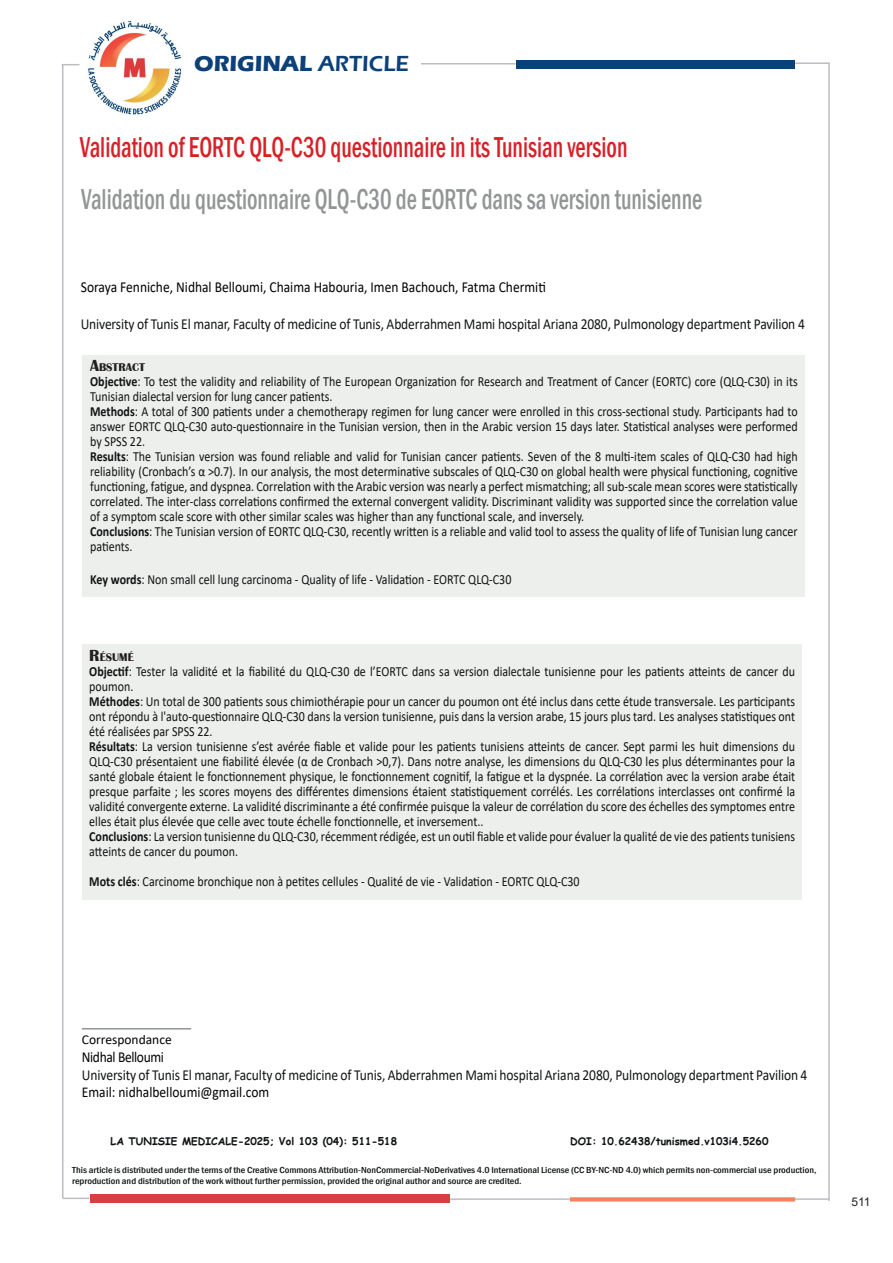
<style>
.page{position:relative;width:893px;height:1263px;background:#fff}
.page>*{position:absolute;margin:0;border:0;box-sizing:border-box;transform-origin:0 0}
.t1{font:500 condensed 29.55px "Franklin Gothic";color:#929595;scale:.77 1}
.t2{font:500 condensed 29.55px "Franklin Gothic";color:#d91f26;scale:.77 1}
.t3{font:700 22.5px "Eras ITC";color:#0c4078}
.t4{font:15.3px "Calibri";letter-spacing:-.01em;color:#111314;scale:.88 1}
.t5{font:15.3px "Calibri";color:#000;scale:.88 1}
.t6{font:15.3px "Calibri";letter-spacing:-.025em;color:#000;scale:.88 1}
.t7{font:15px "Calibri";color:#000;scale:.9 1}
.t8{font:13.95px/15px "Calibri";color:#111314;scale:.86 1}
.t9{font:13.5px "Calibri";color:#000}
.t10{font:12px "Arial";color:#231f20}
.t11{font:700 11.55px "Britannic";color:#231f20}
.t12{font:700 10.5px "Comic Sans MS";color:#111314}
.t13{font:500 condensed 9px/10.8px "Franklin Gothic";color:#111314;scale:1.13 1}
.s1{font-weight:600}
.s2{font-size:16.5px}
.s3{font-weight:700}
</style>
<div class="page">
<div style="left:82px;top:355px;width:723px;height:242px;background:#edefed"></div>
<div style="left:82px;top:644px;width:719px;height:255px;background:#edefed"></div>
<hr style="left:82px;top:1028px;width:109px;height:1px;background:#929595">
<div style="left:516px;top:60px;width:278px;height:8px;background:#0c4078"></div>
<svg style="left:62px;top:64px;width:18px;height:1px"></svg>
<hr style="left:62px;top:65px;width:1px;height:1133px;background:#bcbdc0">
<hr style="left:828px;top:64px;width:2px;height:1137px;background:#bcbdc0">
<hr style="left:795px;top:62px;width:35px;height:2px;background:#bcbdc0">
<hr style="left:421px;top:63px;width:95px;height:2px;background:#bcbdc0">
<div style="left:90px;top:1194px;width:359px;height:9px;background:#da3f3f"></div>
<hr style="left:794px;top:1198px;width:35px;height:2px;background:#bcbdc0">
<svg style="left:570px;top:1197px;width:225px;height:4px"></svg>
<hr style="left:450px;top:1198px;width:120px;height:2px;background:#bcbdc0">
<hr style="left:63px;top:1197px;width:26px;height:2px;background:#bcbdc0">
<img style="left:88px;top:20px;width:94px;height:96px">
<p class="t3" style="left:194px;top:51px;width:216px">ORIGINAL <span class="s1">ARTICLE</span></p>
<p class="t2" style="left:80px;top:127px;width:713px">Validation of EORTC QLQ-C30 questionnaire in its Tunisian version</p>
<p class="t1" style="left:81px;top:180px;width:808px">Validation du questionnaire QLQ-C30 de EORTC dans sa version tunisienne</p>
<p class="t5" style="left:81px;top:277px;width:530px">Soraya Fenniche, Nidhal Belloumi, Chaima Habouria, Imen Bachouch, Fatma Chermiti</p>
<p class="t4" style="left:81px;top:313px;width:824px">University of Tunis El manar, Faculty of medicine of Tunis, Abderrahmen Mami hospital Ariana 2080, Pulmonology department Pavilion 4</p>
<p class="t11" style="left:90px;top:361px;width:56px"><span class="s2">A</span>BSTRACT</p>
<p class="t8" style="left:90px;top:374px;width:824px"><span class="s3">Objective</span>: To test the validity and reliability of The European Organization for Research and Treatment of Cancer (EORTC) core (QLQ-C30) in its<br>Tunisian dialectal version for lung cancer patients.</p>
<p class="t8" style="left:90px;top:404px;width:824px;text-align:justify"><span class="s3">Methods</span>: A total of 300 patients under a chemotherapy regimen for lung cancer were enrolled in this cross-sectional study. Participants had to answer EORTC QLQ-C30 auto-questionnaire in the Tunisian version, then in the Arabic version 15 days later. Statistical analyses were performed by SPSS 22.</p>
<p class="t8" style="left:90px;top:449px;width:824px;text-align:justify"><span class="s3">Results</span>: The Tunisian version was found reliable and valid for Tunisian cancer patients. Seven of the 8 multi-item scales of QLQ-C30 had high reliability (Cronbach’s α &gt;0.7). In our analysis, the most determinative subscales of QLQ-C30 on global health were physical functioning, cognitive functioning, fatigue, and dyspnea. Correlation with the Arabic version was nearly a perfect mismatching; all sub-scale mean scores were statistically correlated. The inter-class correlations confirmed the external convergent validity. Discriminant validity was supported since the correlation value of a symptom scale score with other similar scales was higher than any functional scale, and inversely.</p>
<p class="t8" style="left:90px;top:524px;width:824px"><span class="s3">Conclusions</span>: The Tunisian version of EORTC QLQ-C30, recently written is a reliable and valid tool to assess the quality of life of Tunisian lung cancer patients.</p>
<p class="t8" style="left:90px;top:572px;width:491px"><span class="s3">Key words</span>: Non small cell lung carcinoma - Quality of life - Validation - EORTC QLQ-C30</p>
<p class="t11" style="left:89px;top:650px;width:46px"><span class="s2">R</span>ÉSUMÉ</p>
<p class="t8" style="left:89px;top:663px;width:822px"><span class="s3">Objectif</span>: Tester la validité et la fiabilité du QLQ-C30 de l’EORTC dans sa version dialectale tunisienne pour les patients atteints de cancer du poumon.</p>
<p class="t8" style="left:89px;top:693px;width:822px;text-align:justify"><span class="s3">Méthodes</span>: Un total de 300 patients sous chimiothérapie pour un cancer du poumon ont été inclus dans cette étude transversale. Les participants ont répondu à l'auto-questionnaire QLQ-C30 dans la version tunisienne, puis dans la version arabe, 15 jours plus tard. Les analyses statistiques ont été réalisées par SPSS 22.</p>
<p class="t8" style="left:89px;top:738px;width:822px;text-align:justify"><span class="s3">Résultats</span>: La version tunisienne s’est avérée fiable et valide pour les patients tunisiens atteints de cancer. Sept parmi les huit dimensions du QLQ-C30 présentaient une fiabilité élevée (α de Cronbach &gt;0,7). Dans notre analyse, les dimensions du QLQ-C30 les plus déterminantes pour la santé globale étaient le fonctionnement physique, le fonctionnement cognitif, la fatigue et la dyspnée. La corrélation avec la version arabe était presque parfaite ; les scores moyens des différentes dimensions étaient statistiquement corrélés. Les corrélations interclasses ont confirmé la validité convergente externe. La validité discriminante a été confirmée puisque la valeur de corrélation du score des échelles des symptomes entre elles était plus élevée que celle avec toute échelle fonctionnelle, et inversement..</p>
<p class="t8" style="left:89px;top:828px;width:822px"><span class="s3">Conclusions</span>: La version tunisienne du QLQ-C30, récemment rédigée, est un outil fiable et valide pour évaluer la qualité de vie des patients tunisiens atteints de cancer du poumon.</p>
<p class="t8" style="left:89px;top:873px;width:572px"><span class="s3">Mots clés</span>: Carcinome bronchique non à petites cellules - Qualité de vie - Validation - EORTC QLQ-C30</p>
<p class="t9" style="left:82px;top:1030px;width:91px">Correspondance</p>
<p class="t6" style="left:82px;top:1047px;width:95px">Nidhal Belloumi</p>
<p class="t4" style="left:82px;top:1065px;width:826px">University of Tunis El manar, Faculty of medicine of Tunis, Abderrahmen Mami hospital Ariana 2080, Pulmonology department Pavilion 4</p>
<p class="t7" style="left:82px;top:1081px;width:210px">Email: nidhalbelloumi@gmail.com</p>
<p class="t12" style="left:111px;top:1133px;width:288px">LA TUNISIE MEDICALE-2025; Vol 103 (04): 511-518</p>
<p class="t12" style="left:570px;top:1133px;width:200px">DOI: 10.62438/tunismed.v103i4.5260</p>
<p class="t13" style="left:72px;top:1164px;width:660px">This article is distributed under the terms of the Creative Commons Attribution-NonCommercial-NoDerivatives 4.0 International License (CC BY-NC-ND 4.0) which permits non-commercial use production, reproduction and distribution of the work without further permission, provided the original author and source are credited.</p>
<p class="t10" style="left:851px;top:1194px;width:21px">511</p>
</div>
